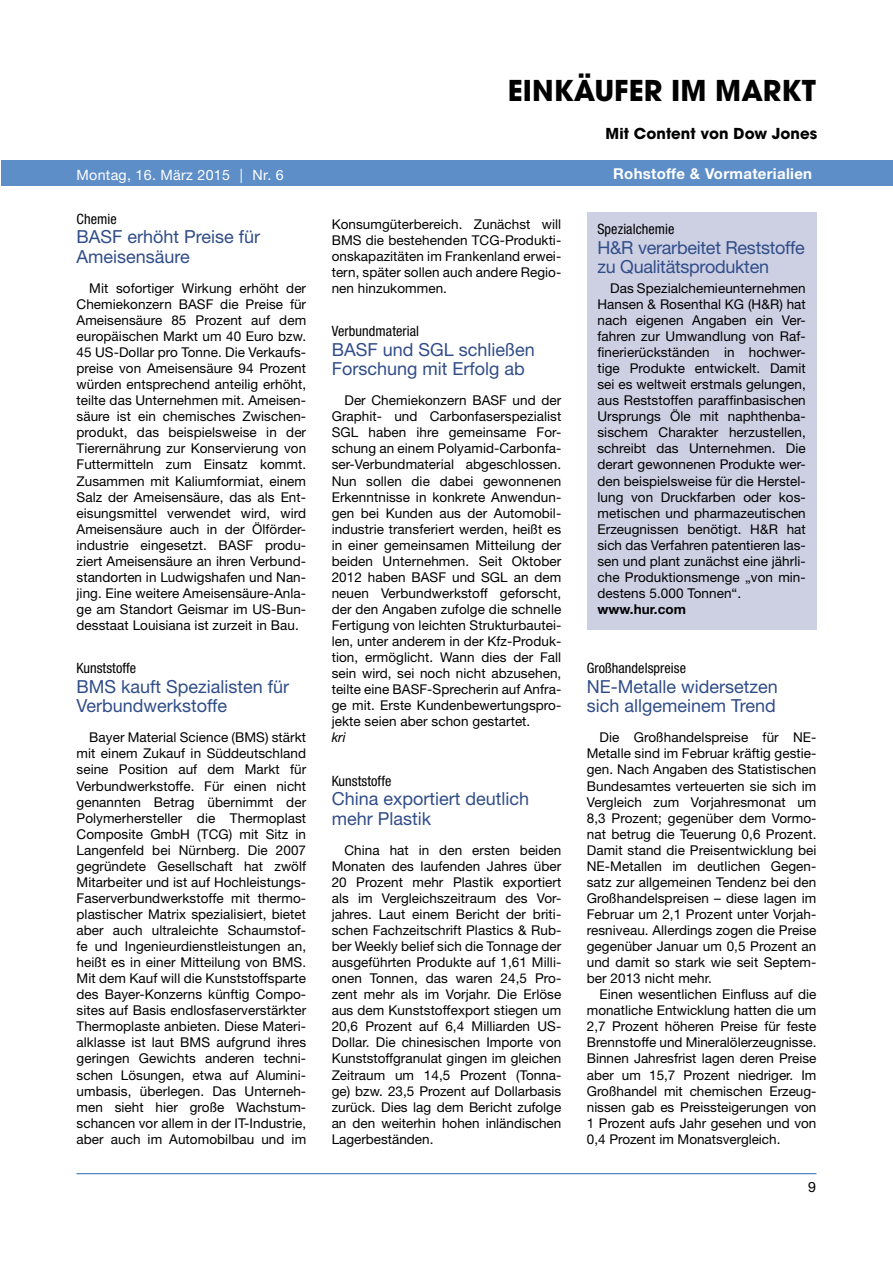
<style>
.page{position:relative;width:893px;height:1263px;background:#fff}
.page>*{position:absolute;margin:0;border:0;box-sizing:border-box;transform-origin:0 0}
.t1{font:700 28.5px "ITC Avant Garde Std";color:#000}
.t2{font:18px/19.5px "Helvetica Neue LT";color:#314d89}
.t3{font:700 15px "Helvetica Neue LT";letter-spacing:.02em;color:#fff}
.t4{font:700 15px "ITC Avant Garde Std";letter-spacing:.005em;color:#000}
.t5{font:condensed 14.25px "Helvetica Neue LT";letter-spacing:.005em;color:#000}
.t6{font:14.25px "Helvetica Neue LT";letter-spacing:.02em;color:#fff}
.t7{font:14.25px "Helvetica Neue LT";color:#000}
.t8{font:13.5px/16px "Helvetica Neue LT";letter-spacing:.005em;color:#000;text-align:justify}
.t9{font:700 13.5px "Helvetica Neue LT";letter-spacing:.005em;color:#000}
.t10{font:italic 13.5px "Helvetica Neue LT";color:#000}
</style>
<div class="page">
<hr style="left:77px;top:1173px;width:739px;height:1px;background:#3a7bbe">
<div style="left:1px;top:160px;width:892px;height:26px;background:#5e8ec8"></div>
<div style="left:587px;top:213px;width:229px;height:417px;background:#cdd0e3"></div>
<p class="t6" style="left:77px;top:167px;width:209px">Montag, 16. März 2015 | Nr. 6</p>
<p class="t5" style="left:77px;top:211px;width:42px">Chemie</p>
<h2 class="t2" style="left:77px;top:227px;width:185px">BASF erhöht Preise für<br>Ameisensäure</h2>
<p class="t8" style="left:77px;top:280px;width:231px;text-indent:13px">Mit sofortiger Wirkung erhöht der Chemiekonzern BASF die Preise für Ameisensäure 85 Prozent auf dem europäischen Markt um 40 Euro bzw.<br>45 US-Dollar pro Tonne. Die Verkaufs&shy;preise von Ameisensäure 94 Prozent würden entsprechend anteilig erhöht, teilte das Unternehmen mit. Ameisen&shy;säure ist ein chemisches Zwischen&shy;produkt, das beispielsweise in der Tierernährung zur Konservierung von Futtermitteln zum Einsatz kommt.<br>Zusammen mit Kaliumformiat, einem Salz der Ameisensäure, das als Ent&shy;eisungsmittel verwendet wird, wird Ameisensäure auch in der Ölförder&shy;industrie eingesetzt. BASF produ&shy;ziert Ameisensäure an ihren Verbund&shy;standorten in Ludwigshafen und Nan&shy;jing. Eine weitere Ameisensäure-Anla&shy;ge am Standort Geismar im US-Bun&shy;desstaat Louisiana ist zurzeit in Bau.</p>
<p class="t5" style="left:77px;top:660px;width:61px">Kunststoffe</p>
<h2 class="t2" style="left:77px;top:676px;width:214px">BMS kauft Spezialisten für<br>Verbundwerkstoffe</h2>
<p class="t8" style="left:77px;top:729px;width:231px;text-indent:13px">Bayer Material Science (BMS) stärkt mit einem Zukauf in Süddeutschland seine Position auf dem Markt für Verbundwerkstoffe. Für einen nicht genannten Betrag übernimmt der Polymerhersteller die Thermoplast Composite GmbH (TCG) mit Sitz in Langenfeld bei Nürnberg. Die 2007 gegründete Gesellschaft hat zwölf Mitarbeiter und ist auf Hochleistungs-Faserverbundwerkstoffe mit thermo&shy;plastischer Matrix spezialisiert, bietet aber auch ultraleichte Schaumstof&shy;fe und Ingenieurdienstleistungen an, heißt es in einer Mitteilung von BMS.<br>Mit dem Kauf will die Kunststoffsparte des Bayer-Konzerns künftig Compo&shy;sites auf Basis endlosfaserverstärkter Thermoplaste anbieten. Diese Materi&shy;alklasse ist laut BMS aufgrund ihres geringen Gewichts anderen techni&shy;schen Lösungen, etwa auf Alumini&shy;umbasis, überlegen. Das Unterneh&shy;men sieht hier große Wachstum&shy;schancen vor allem in der IT-Industrie, aber auch im Automobilbau und im</p>
<h1 class="t1" style="left:508px;top:71px;width:310px">EINKÄUFER IM MARKT</h1>
<p class="t4" style="left:605px;top:123px;width:213px">Mit Content von Dow Jones</p>
<p class="t3" style="left:613px;top:164px;width:201px">Rohstoffe &amp; Vormaterialien</p>
<p class="t8" style="left:332px;top:216px;width:231px">Konsumgüterbereich. Zunächst will BMS die bestehenden TCG-Produkti&shy;onskapazitäten im Frankenland erwei&shy;tern, später sollen auch andere Regio&shy;nen hinzukommen.</p>
<p class="t5" style="left:332px;top:323px;width:89px">Verbundmaterial</p>
<h2 class="t2" style="left:332px;top:339px;width:205px">BASF und SGL schließen<br>Forschung mit Erfolg ab</h2>
<p class="t8" style="left:332px;top:392px;width:231px;text-indent:13px">Der Chemiekonzern BASF und der Graphit- und Carbonfaserspezialist SGL haben ihre gemeinsame For&shy;schung an einem Polyamid-Carbonfa&shy;ser-Verbundmaterial abgeschlossen.<br>Nun sollen die dabei gewonnenen Erkenntnisse in konkrete Anwendun&shy;gen bei Kunden aus der Automobil&shy;industrie transferiert werden, heißt es in einer gemeinsamen Mitteilung der beiden Unternehmen. Seit Oktober 2012 haben BASF und SGL an dem neuen Verbundwerkstoff geforscht, der den Angaben zufolge die schnelle Fertigung von leichten Strukturbautei&shy;len, unter anderem in der Kfz-Produk&shy;tion, ermöglicht. Wann dies der Fall sein wird, sei noch nicht abzusehen, teilte eine BASF-Sprecherin auf Anfra&shy;ge mit. Erste Kundenbewertungspro&shy;jekte seien aber schon gestartet.</p>
<p class="t10" style="left:332px;top:729px;width:16px">kri</p>
<p class="t5" style="left:332px;top:772px;width:61px">Kunststoffe</p>
<h2 class="t2" style="left:332px;top:789px;width:199px">China exportiert deutlich mehr Plastik</h2>
<p class="t8" style="left:332px;top:842px;width:231px;text-indent:13px">China hat in den ersten beiden Monaten des laufenden Jahres über 20 Prozent mehr Plastik exportiert als im Vergleichszeitraum des Vor&shy;jahres. Laut einem Bericht der briti&shy;schen Fachzeitschrift Plastics &amp; Rub&shy;ber Weekly belief sich die Tonnage der ausgeführten Produkte auf 1,61 Milli&shy;onen Tonnen, das waren 24,5 Pro&shy;zent mehr als im Vorjahr. Die Erlöse aus dem Kunststoffexport stiegen um 20,6 Prozent auf 6,4 Milliarden US-Dollar. Die chinesischen Importe von Kunststoffgranulat gingen im gleichen Zeitraum um 14,5 Prozent (Tonna&shy;ge) bzw. 23,5 Prozent auf Dollarbasis zurück. Dies lag dem Bericht zufolge an den weiterhin hohen inländischen Lagerbeständen.</p>
<p class="t5" style="left:597px;top:221px;width:79px">Spezialchemie</p>
<h2 class="t2" style="left:597px;top:238px;width:209px">H&amp;R verarbeitet Reststoffe zu Qualitätsprodukten</h2>
<p class="t8" style="left:597px;top:280px;width:210px;text-indent:13px">Das Spezialchemieunternehmen Hansen &amp; Rosenthal KG (H&amp;R) hat nach eigenen Angaben ein Ver&shy;fahren zur Umwandlung von Raf-昀椀nerierückständen in hochwer&shy;tige Produkte entwickelt. Damit sei es weltweit erstmals gelungen, aus Reststoffen paraf昀椀nbasischen Ursprungs Öle mit naphthenba&shy;sischem Charakter herzustellen, schreibt das Unternehmen. Die derart gewonnenen Produkte wer&shy;den beispielsweise für die Herstel&shy;lung von Druckfarben oder kos&shy;metischen und pharmazeutischen Erzeugnissen benötigt. H&amp;R hat sich das Verfahren patentieren las&shy;sen und plant zunächst eine jährli&shy;che Produktionsmenge „von min&shy;destens 5.000 Tonnen“.</p>
<p class="t9" style="left:597px;top:601px;width:90px">www.hur.com</p>
<p class="t5" style="left:587px;top:660px;width:101px">Großhandelspreise</p>
<h2 class="t2" style="left:587px;top:676px;width:192px">NE-Metalle widersetzen sich allgemeinem Trend</h2>
<p class="t8" style="left:587px;top:729px;width:231px;text-indent:13px">Die Großhandelspreise für NE-Metalle sind im Februar kräftig gestie&shy;gen. Nach Angaben des Statistischen Bundesamtes verteuerten sie sich im Vergleich zum Vorjahresmonat um 8,3 Prozent; gegenüber dem Vormo&shy;nat betrug die Teuerung 0,6 Prozent.<br>Damit stand die Preisentwicklung bei NE-Metallen im deutlichen Gegen&shy;satz zur allgemeinen Tendenz bei den Großhandelspreisen – diese lagen im Februar um 2,1 Prozent unter Vorjah&shy;resniveau. Allerdings zogen die Preise gegenüber Januar um 0,5 Prozent an und damit so stark wie seit Septem&shy;ber 2013 nicht mehr.</p>
<p class="t8" style="left:587px;top:986px;width:231px;text-indent:13px">Einen wesentlichen Ein昀氀uss auf die monatliche Entwicklung hatten die um 2,7 Prozent höheren Preise für feste Brennstoffe und Mineralölerzeugnisse.<br>Binnen Jahresfrist lagen deren Preise aber um 15,7 Prozent niedriger. Im Großhandel mit chemischen Erzeug&shy;nissen gab es Preissteigerungen von 1 Prozent aufs Jahr gesehen und von 0,4 Prozent im Monatsvergleich.</p>
<p class="t7" style="left:808px;top:1178px;width:9px">9</p>
</div>
